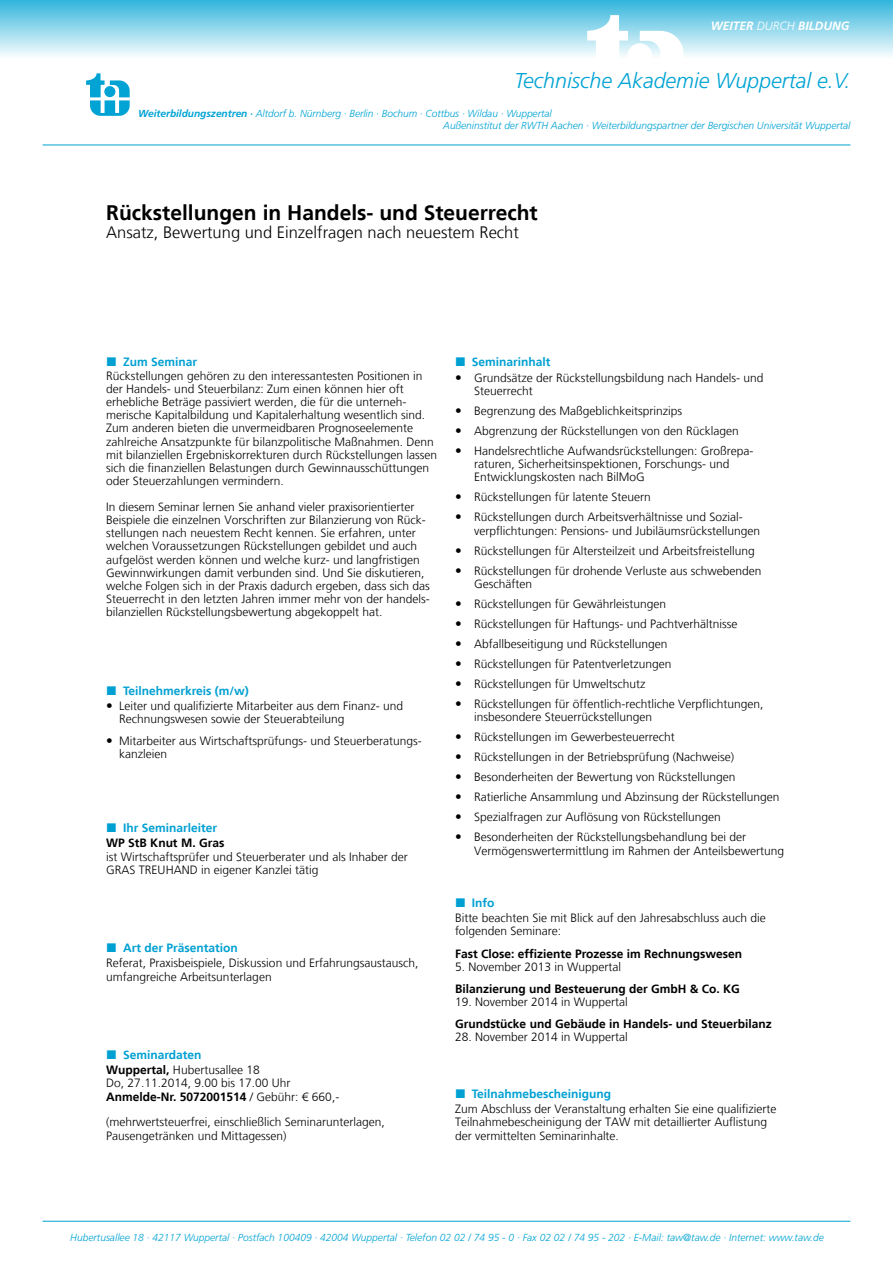
<style>
.page{position:relative;width:893px;height:1263px;background:#fff}
.page>*{position:absolute;margin:0;border:0;box-sizing:border-box;transform-origin:0 0}
.t1{font:italic 300 21.45px "Frutiger LT";color:#00a3d4}
.t2{font:700 21px "Frutiger LT";color:#000}
.t3{font:300 16.5px "Frutiger LT";color:#000}
.t4{font:300 12px/13.2px "Frutiger LT";color:#000}
.t5{font:700 12px "Frutiger LT";color:#000}
.t6{font:700 12px "Frutiger LT";color:#00a0d3}
.t7{font:italic 700 12px "Frutiger LT";color:#fff}
.t8{font:italic 300 10.2px/12.3px "Frutiger LT";letter-spacing:-.005em;color:#00a3d4}
.s1{font-weight:300}
.s2{font-weight:700}
.s3{font-weight:700;color:#00a0d3}
</style>
<div class="page">
<div style="left:0;top:0;width:893px;height:63px;background:linear-gradient(to bottom,#32b5dc,#fff)"></div>
<svg style="left:640px;top:31px;width:44px;height:32px"></svg>
<svg style="left:587px;top:15px;width:41px;height:48px"></svg>
<div style="left:627px;top:43px;width:25px;height:25px;background:#fff;border-radius:50%"></div>
<svg style="left:86px;top:73px;width:44px;height:43px"></svg>
<div style="left:104px;top:86px;width:11px;height:11px;background:#00a3d4;border-radius:50%"></div>
<hr style="left:43px;top:1221px;width:807px;height:1px;background:#00a3d4">
<hr style="left:43px;top:145px;width:807px;height:1px;background:#00a3d4">
<p class="t7" style="left:711px;top:19px;width:140px">WEITER <span class="s1">DURCH</span> BILDUNG</p>
<h1 class="t1" style="left:514px;top:68px;width:338px">Technische Akademie Wuppertal e.V.</h1>
<p class="t8" style="left:443px;top:107px;width:409px;text-indent:-305px"><span class="s2">Weiterbildungszentren ·</span> Altdorf b. Nürnberg · Berlin · Bochum · Cottbus · Wildau · Wuppertal<br>Außeninstitut der RWTH Aachen · Weiterbildungspartner der Bergischen Universität Wuppertal</p>
<h2 class="t2" style="left:106px;top:200px;width:433px">Rückstellungen in Handels- und Steuerrecht</h2>
<h3 class="t3" style="left:106px;top:223px;width:414px">Ansatz, Bewertung und Einzelfragen nach neuestem Recht</h3>
<p class="t6" style="left:123px;top:355px;width:76px">Zum Seminar</p>
<p class="t4" style="left:106px;top:369px;width:332px">Rückstellungen gehören zu den interessantesten Positionen in der Handels- und Steuerbilanz: Zum einen können hier oft erhebliche Beträge passiviert werden, die für die unterneh&shy;merische Kapitalbildung und Kapitalerhaltung wesentlich sind.<br>Zum anderen bieten die unvermeidbaren Prognoseelemente zahlreiche Ansatzpunkte für bilanzpolitische Maßnahmen. Denn mit bilanziellen Ergebniskorrekturen durch Rückstellungen lassen sich die finanziellen Belastungen durch Gewinnausschüttungen oder Steuerzahlungen vermindern.</p>
<p class="t4" style="left:106px;top:500px;width:325px">In diesem Seminar lernen Sie anhand vieler praxisorientierter Beispiele die einzelnen Vorschriften zur Bilanzierung von Rück&shy;stellungen nach neuestem Recht kennen. Sie erfahren, unter welchen Voraussetzungen Rückstellungen gebildet und auch aufgelöst werden können und welche kurz- und langfristigen Gewinnwirkungen damit verbunden sind. Und Sie diskutieren, welche Folgen sich in der Praxis dadurch ergeben, dass sich das Steuerrecht in den letzten Jahren immer mehr von der handels&shy;bilanziellen Rückstellungsbewertung abgekoppelt hat.</p>
<p class="t6" style="left:123px;top:683px;width:127px">Teilnehmerkreis (m/w)</p>
<p class="t4" style="left:119px;top:699px;width:286px">Leiter und qualifizierte Mitarbeiter aus dem Finanz- und<br>Rechnungswesen sowie der Steuerabteilung</p>
<p class="t4" style="left:119px;top:734px;width:303px">Mitarbeiter aus Wirtschaftsprüfungs- und Steuerberatungs&shy;kanzleien</p>
<p class="t6" style="left:123px;top:821px;width:96px">Ihr Seminarleiter</p>
<p class="t5" style="left:106px;top:836px;width:120px">WP StB Knut M. Gras</p>
<p class="t4" style="left:106px;top:850px;width:303px">ist Wirtschaftsprüfer und Steuerberater und als Inhaber der<br>GRAS TREUHAND in eigener Kanzlei tätig</p>
<p class="t6" style="left:123px;top:941px;width:116px">Art der Präsentation</p>
<p class="t4" style="left:106px;top:957px;width:314px">Referat, Praxisbeispiele, Diskussion und Erfahrungsaustausch, umfangreiche Arbeitsunterlagen</p>
<p class="t4" style="left:106px;top:1047px;width:155px;line-height:15.3px;text-indent:17px"><span class="s3">Seminardaten<br></span><span class="s2">Wuppertal,</span> Hubertusallee 18</p>
<p class="t4" style="left:106px;top:1077px;width:235px">Do, 27.11.2014, 9.00 bis 17.00 Uhr<br><span class="s2">Anmelde-Nr. 5072001514</span> / Gebühr: € 660,-</p>
<p class="t4" style="left:106px;top:1116px;width:280px">(mehrwertsteuerfrei, einschließlich Seminarunterlagen,<br>Pausengetränken und Mittagessen)</p>
<p class="t6" style="left:472px;top:355px;width:80px">Seminarinhalt</p>
<p class="t4" style="left:474px;top:371px;width:291px">Grundsätze der Rückstellungsbildung nach Handels- und<br>Steuerrecht</p>
<p class="t4" style="left:474px;top:401px;width:280px;line-height:20.1px">Begrenzung des Maßgeblichkeitsprinzips<br>Abgrenzung der Rückstellungen von den Rücklagen<br>Handelsrechtliche Aufwandsrückstellungen: Großrepa-</p>
<p class="t4" style="left:474px;top:458px;width:257px">raturen, Sicherheitsinspektionen, Forschungs- und<br>Entwicklungskosten nach BilMoG</p>
<p class="t4" style="left:474px;top:487px;width:269px;line-height:20.1px">Rückstellungen für latente Steuern<br>Rückstellungen durch Arbeitsverhältnisse und Sozial-</p>
<p class="t4" style="left:474px;top:521px;width:289px;line-height:20.1px">verpflichtungen: Pensions- und Jubiläumsrückstellungen<br>Rückstellungen für Altersteilzeit und Arbeitsfreistellung<br>Rückstellungen für drohende Verluste aus schwebenden</p>
<p class="t4" style="left:474px;top:574px;width:291px;line-height:20.1px">Geschäften<br>Rückstellungen für Gewährleistungen<br>Rückstellungen für Haftungs- und Pachtverhältnisse Abfallbeseitigung und Rückstellungen<br>Rückstellungen für Patentverletzungen<br>Rückstellungen für Umweltschutz<br>Rückstellungen für öffentlich-rechtliche Verpflichtungen,</p>
<p class="t4" style="left:474px;top:707px;width:307px;line-height:20.1px">insbesondere Steuerrückstellungen<br>Rückstellungen im Gewerbesteuerrecht<br>Rückstellungen in der Betriebsprüfung (Nachweise)<br>Besonderheiten der Bewertung von Rückstellungen Ratierliche Ansammlung und Abzinsung der Rückstellungen Spezialfragen zur Auflösung von Rückstellungen Besonderheiten der Rückstellungsbehandlung bei der</p>
<p class="t4" style="left:474px;top:844px;width:312px">Vermögenswertermittlung im Rahmen der Anteilsbewertung</p>
<p class="t6" style="left:472px;top:896px;width:24px">Info</p>
<p class="t4" style="left:455px;top:912px;width:312px">Bitte beachten Sie mit Blick auf den Jahresabschluss auch die folgenden Seminare:</p>
<p class="t5" style="left:455px;top:946px;width:289px">Fast Close: effiziente Prozesse im Rechnungswesen</p>
<p class="t4" style="left:455px;top:960px;width:168px">5. November 2013 in Wuppertal</p>
<p class="t5" style="left:455px;top:982px;width:286px">Bilanzierung und Besteuerung der GmbH &amp; Co. KG</p>
<p class="t4" style="left:455px;top:995px;width:174px">19. November 2014 in Wuppertal</p>
<p class="t5" style="left:455px;top:1017px;width:318px">Grundstücke und Gebäude in Handels- und Steuerbilanz</p>
<p class="t4" style="left:455px;top:1031px;width:174px">28. November 2014 in Wuppertal</p>
<p class="t6" style="left:472px;top:1087px;width:141px">Teilnahmebescheinigung</p>
<p class="t4" style="left:455px;top:1103px;width:323px">Zum Abschluss der Veranstaltung erhalten Sie eine qualifizierte<br>Teilnahmebescheinigung der TAW mit detaillierter Auf-l istung der vermittelten Seminarinhalte.</p>
<p class="t8" style="left:70px;top:1231px;width:755px">Hubertusallee 18 · 42117 Wuppertal · Postfach 100409 · 42004 Wuppertal · Telefon 02 02 / 74 95 - 0 · Fax 02 02 / 74 95 - 202 · E-Mail: taw@taw.de · Internet: www.taw.de</p>
</div>
